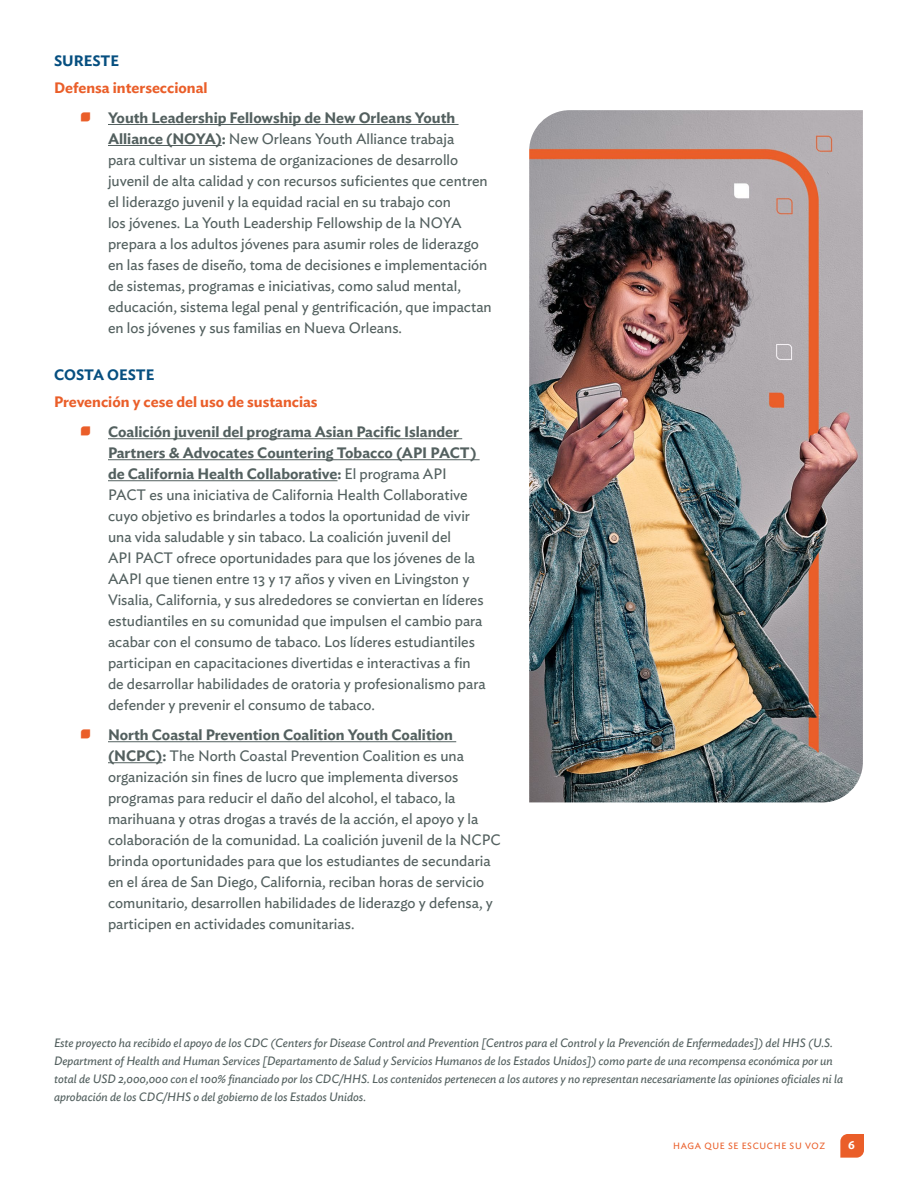
<style>
.page{position:relative;width:918px;height:1188px;background:#fff}
.page>*{position:absolute;margin:0;border:0;box-sizing:border-box;transform-origin:0 0}
.t1{font:15px/21px "Ideal Sans";color:#53605f}
.Heading_05{font:600 15px "Ideal Sans";color:#ea5e29}
.Heading_04{font:600 15px "Ideal Sans";color:#064f80}
.CDC_disclaimer{font:italic 12px/18px "Ideal Sans";color:#53605f}
.t2{font:600 12px "Ideal Sans";color:#fff}
.t3{font:9px "Ideal Sans";letter-spacing:.075em;color:#ea5e29}
.s1{font-weight:600}
</style>
<div class="page">
<hr style="left:108px;top:124px;width:351px;height:1px;background:#53605f">
<hr style="left:108px;top:145px;width:114px;height:1px;background:#53605f">
<hr style="left:108px;top:438px;width:354px;height:1px;background:#53605f">
<hr style="left:108px;top:459px;width:372px;height:1px;background:#53605f">
<hr style="left:108px;top:480px;width:230px;height:1px;background:#53605f">
<hr style="left:108px;top:741px;width:348px;height:1px;background:#53605f">
<hr style="left:108px;top:762px;width:54px;height:1px;background:#53605f">
<img style="left:529px;top:110px;width:334px;height:692px">
<svg style="left:840px;top:1134px;width:24px;height:24px"></svg>
<p class="Heading_04" style="left:54px;top:49px;width:67px">SURESTE</p>
<p class="Heading_05" style="left:54px;top:76px;width:155px">Defensa interseccional</p>
<p class="t1" style="left:108px;top:106px;width:385px"><span class="s1">Youth Leadership Fellowship de New Orleans Youth Alliance (NOYA):</span> New Orleans Youth Alliance trabaja<br>para cultivar un sistema de organizaciones de desarrollo juvenil de alta calidad y con recursos suficientes que centren el liderazgo juvenil y la equidad racial en su trabajo con<br>los jóvenes. La Youth Leadership Fellowship de la NOYA prepara a los adultos jóvenes para asumir roles de liderazgo en las fases de diseño, toma de decisiones e implementación de sistemas, programas e iniciativas, como salud mental, educación, sistema legal penal y gentrificación, que impactan en los jóvenes y sus familias en Nueva Orleans.</p>
<p class="Heading_04" style="left:54px;top:363px;width:102px">COSTA OESTE</p>
<p class="Heading_05" style="left:54px;top:390px;width:265px">Prevención y cese del uso de sustancias</p>
<p class="t1" style="left:108px;top:420px;width:379px"><span class="s1">Coalición juvenil del programa Asian Pacific Islander Partners &amp; Advocates Countering Tobacco (API PACT) de California Health Collaborative:</span> El programa API PACT es una iniciativa de California Health Collaborative cuyo objetivo es brindarles a todos la oportunidad de vivir una vida saludable y sin tabaco. La coalición juvenil del<br>API PACT ofrece oportunidades para que los jóvenes de la AAPI que tienen entre 13 y 17 años y viven en Livingston y Visalia, California, y sus alrededores se conviertan en líderes estudiantiles en su comunidad que impulsen el cambio para acabar con el consumo de tabaco. Los líderes estudiantiles participan en capacitaciones divertidas e interactivas a fin de desarrollar habilidades de oratoria y profesionalismo para defender y prevenir el consumo de tabaco.</p>
<p class="t1" style="left:108px;top:723px;width:394px"><span class="s1">North Coastal Prevention Coalition Youth Coalition (NCPC):</span> The North Coastal Prevention Coalition es una organización sin fines de lucro que implementa diversos programas para reducir el daño del alcohol, el tabaco, la marihuana y otras drogas a través de la acción, el apoyo y la colaboración de la comunidad. La coalición juvenil de la NCPC brinda oportunidades para que los estudiantes de secundaria en el área de San Diego, California, reciban horas de servicio comunitario, desarrollen habilidades de liderazgo y defensa, y participen en actividades comunitarias.</p>
<p class="CDC_disclaimer" style="left:54px;top:1033px;width:791px">Este proyecto ha recibido el apoyo de los CDC (Centers for Disease Control and Prevention [Centros para el Control y la Prevención de Enfermedades]) del HHS (U.S.<br>Department of Health and Human Services [Departamento de Salud y Servicios Humanos de los Estados Unidos]) como parte de una recompensa económica por un total de USD 2,000,000 con el 100% financiado por los CDC/HHS. Los contenidos pertenecen a los autores y no representan necesariamente las opiniones oficiales ni la aprobación de los CDC/HHS o del gobierno de los Estados Unidos.</p>
<p class="t3" style="left:673px;top:1139px;width:154px">HAGA QUE SE ESCUCHE SU VOZ</p>
<p class="t2" style="left:848px;top:1136px;width:8px">6</p>
</div>
